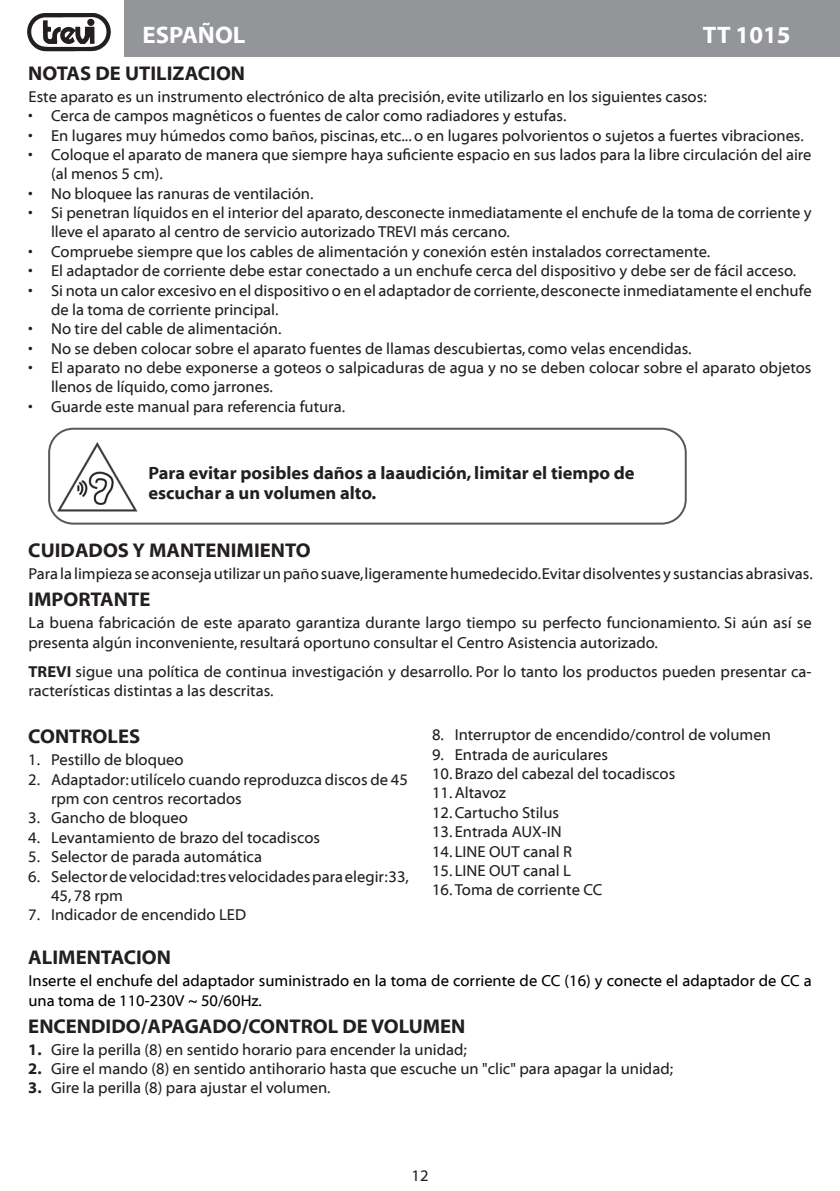
<style>
.page{position:relative;width:840px;height:1191px;background:#fff}
.page>*{position:absolute;margin:0;border:0;box-sizing:border-box;transform-origin:0 0}
.Titolo{font:24px "Myriad Bd Web";color:#fff}
.Titolo-2{font:20px "Myriad Bd Web";color:#231f20}
.Testo_avvertenze{font:18px/20.8px "Myriad Bd Web";color:#231f20}
.Testo_rientrato{font:16px/19.2px "Myriad Web";color:#231f20}
.Corpo_testo{font:16px/19.2px "Myriad Web";color:#231f20}
.Corpo_testo-2{font:16px/19.2px "Myriad Web";color:#000}
.s1{font-family:"Myriad Bd Web"}
</style>
<div class="page">
<div style="left:125px;top:0;width:714px;height:57px;background:#939598"></div>
<img style="left:27px;top:13px;width:84px;height:38px">
<img style="left:53px;top:437px;width:85px;height:79px">
<div style="left:48px;top:428px;width:638px;height:96px;border:2px solid #231f20;border-radius:24px"></div>
<p class="Titolo" style="left:142px;top:22px;width:105px">ESPAÑOL</p>
<h1 class="Titolo" style="left:702px;top:22px;width:89px">TT 1015</h1>
<p class="Titolo-2" style="left:28px;top:62px;width:218px">NOTAS DE UTILIZACION</p>
<p class="Corpo_testo" style="left:28px;top:87px;width:679px">Este aparato es un instrumento electrónico de alta precisión, evite utilizarlo en los siguientes casos:</p>
<p class="Testo_rientrato" style="left:28px;top:107px;width:539px">• Cerca de campos magnéticos o fuentes de calor como radiadores y estufas.</p>
<p class="Testo_rientrato" style="left:28px;top:126px;width:776px">• En lugares muy húmedos como baños, piscinas, etc... o en lugares polvorientos o sujetos a fuertes vibraciones.</p>
<p class="Testo_rientrato" style="left:51px;top:145px;width:761px;text-indent:-23px">• Coloque el aparato de manera que siempre haya suficiente espacio en sus lados para la libre circulación del aire (al menos 5 cm).</p>
<p class="Testo_rientrato" style="left:28px;top:184px;width:286px">• No bloquee las ranuras de ventilación.</p>
<p class="Testo_rientrato" style="left:51px;top:203px;width:761px;text-indent:-23px">• Si penetran líquidos en el interior del aparato, desconecte inmediatamente el enchufe de la toma de corriente y lleve el aparato al centro de servicio autorizado TREVI más cercano.</p>
<p class="Testo_rientrato" style="left:28px;top:242px;width:683px">• Compruebe siempre que los cables de alimentación y conexión estén instalados correctamente.</p>
<p class="Testo_rientrato" style="left:28px;top:261px;width:769px">• El adaptador de corriente debe estar conectado a un enchufe cerca del dispositivo y debe ser de fácil acceso.</p>
<p class="Testo_rientrato" style="left:51px;top:281px;width:761px;text-indent:-23px">• Si nota un calor excesivo en el dispositivo o en el adaptador de corriente, desconecte inmediatamente el enchufe de la toma de corriente principal.</p>
<p class="Testo_rientrato" style="left:28px;top:319px;width:254px">• No tire del cable de alimentación.</p>
<p class="Testo_rientrato" style="left:28px;top:339px;width:664px">• No se deben colocar sobre el aparato fuentes de llamas descubiertas, como velas encendidas.</p>
<p class="Testo_rientrato" style="left:51px;top:358px;width:761px;text-indent:-23px">• El aparato no debe exponerse a goteos o salpicaduras de agua y no se deben colocar sobre el aparato objetos llenos de líquido, como jarrones.</p>
<p class="Testo_rientrato" style="left:28px;top:397px;width:318px">• Guarde este manual para referencia futura.</p>
<p class="Testo_avvertenze" style="left:148px;top:462px;width:487px">Para evitar posibles daños a laaudición, limitar el tiempo de escuchar a un volumen alto.</p>
<p class="Titolo-2" style="left:28px;top:539px;width:284px">CUIDADOS Y MANTENIMIENTO</p>
<p class="Corpo_testo" style="left:28px;top:565px;width:785px">Para la limpieza se aconseja utilizar un paño suave, ligeramente humedecido. Evitar disolventes y sustancias abrasivas.</p>
<p class="Titolo-2" style="left:28px;top:588px;width:123px">IMPORTANTE</p>
<p class="Corpo_testo" style="left:28px;top:614px;width:784px">La buena fabricación de este aparato garantiza durante largo tiempo su perfecto funcionamiento. Si aún así se presenta algún inconveniente, resultará oportuno consultar el Centro Asistencia autorizado.</p>
<p class="Corpo_testo" style="left:28px;top:662px;width:784px"><span class="s1">TREVI</span> sigue una política de continua investigación y desarrollo. Por lo tanto los productos pueden presentar ca&shy;racterísticas distintas a las descritas.</p>
<p class="Titolo-2" style="left:28px;top:725px;width:113px">CONTROLES</p>
<p class="Testo_rientrato" style="left:28px;top:750px;width:157px">1. Pestillo de bloqueo</p>
<p class="Testo_rientrato" style="left:28px;top:770px;width:381px">2. Adaptador: utilícelo cuando reproduzca discos de 45</p>
<p class="Testo_rientrato" style="left:51px;top:789px;width:192px">rpm con centros recortados</p>
<p class="Testo_rientrato" style="left:28px;top:809px;width:161px">3. Gancho de bloqueo</p>
<p class="Testo_rientrato" style="left:28px;top:828px;width:293px">4. Levantamiento de brazo del tocadiscos</p>
<p class="Testo_rientrato" style="left:28px;top:847px;width:235px">5. Selector de parada automática</p>
<p class="Testo_rientrato" style="left:28px;top:867px;width:382px">6. Selector de velocidad: tres velocidades para elegir: 33,</p>
<p class="Testo_rientrato" style="left:51px;top:886px;width:73px">45, 78 rpm</p>
<p class="Testo_rientrato" style="left:28px;top:906px;width:219px">7. Indicador de encendido LED</p>
<p class="Testo_rientrato" style="left:432px;top:725px;width:340px">8. Interruptor de encendido/control de volumen</p>
<p class="Testo_rientrato" style="left:432px;top:745px;width:177px">9. Entrada de auriculares</p>
<p class="Testo_rientrato" style="left:432px;top:764px;width:245px">10. Brazo del cabezal del tocadiscos</p>
<p class="Testo_rientrato" style="left:432px;top:783px;width:75px">11.Altavoz</p>
<p class="Testo_rientrato" style="left:432px;top:803px;width:129px">12.Cartucho Stilus</p>
<p class="Testo_rientrato" style="left:432px;top:822px;width:131px">13. Entrada AUX-IN</p>
<p class="Testo_rientrato" style="left:432px;top:842px;width:141px">14. LINE OUT canal R</p>
<p class="Testo_rientrato" style="left:432px;top:861px;width:140px">15. LINE OUT canal L</p>
<p class="Testo_rientrato" style="left:432px;top:880px;width:172px">16. Toma de corriente CC</p>
<p class="Titolo-2" style="left:28px;top:946px;width:144px">ALIMENTACION</p>
<p class="Corpo_testo-2" style="left:28px;top:971px;width:784px">Inserte el enchufe del adaptador suministrado en la toma de corriente de CC (16) y conecte el adaptador de CC a una toma de 110-230V ~ 50/60Hz.</p>
<p class="Titolo-2" style="left:28px;top:1014px;width:438px">ENCENDIDO/APAGADO/CONTROL DE VOLUMEN</p>
<p class="Testo_rientrato" style="left:28px;top:1040px;width:440px"><span class="s1">1.</span> Gire la perilla (8) en sentido horario para encender la unidad;</p>
<p class="Testo_rientrato" style="left:28px;top:1059px;width:646px"><span class="s1">2.</span> Gire el mando (8) en sentido antihorario hasta que escuche un "clic" para apagar la unidad;</p>
<p class="Testo_rientrato" style="left:28px;top:1078px;width:304px"><span class="s1">3.</span> Gire la perilla (8) para ajustar el volumen.</p>
<p class="Corpo_testo" style="left:411px;top:1166px;width:18px">12</p>
</div>
